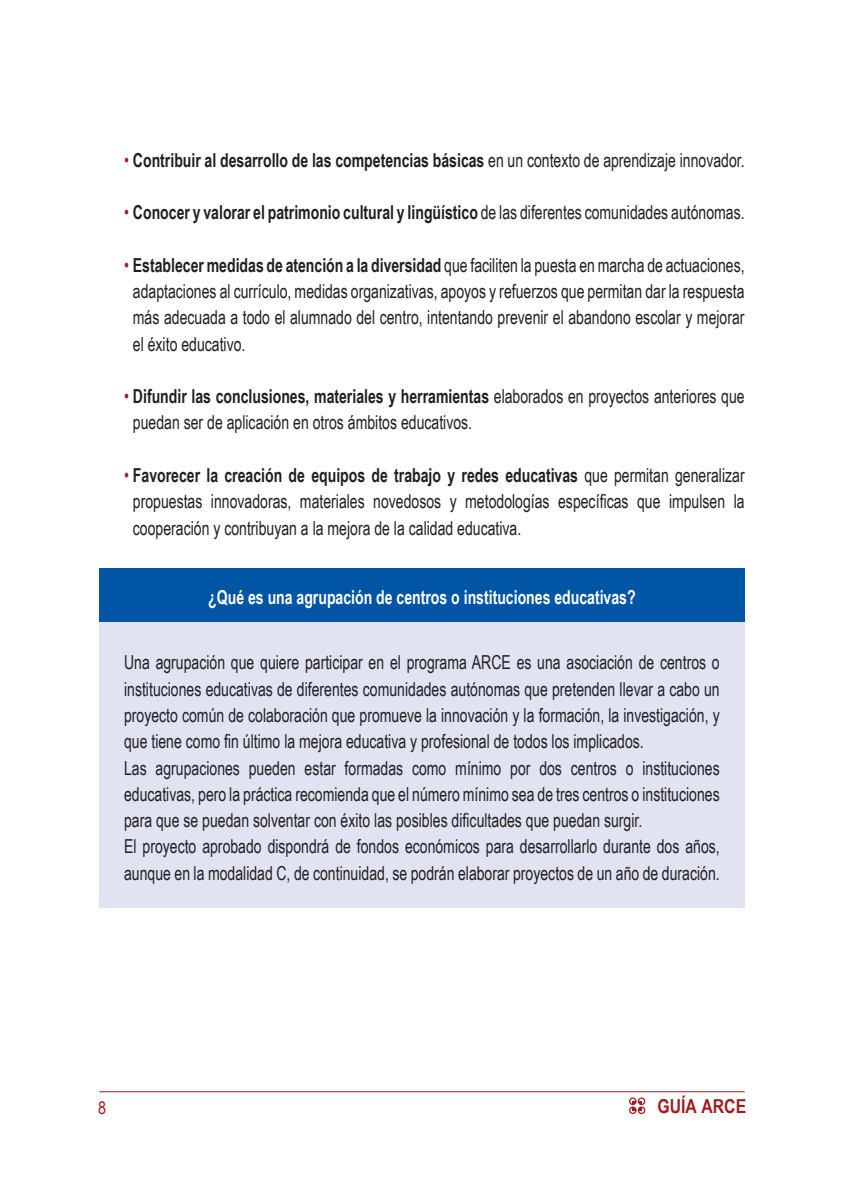
<style>
.page{position:relative;width:844px;height:1191px;background:#fff}
.page>*{position:absolute;margin:0;border:0;box-sizing:border-box;transform-origin:0 0}
.t1{font:19.25px/26.2px "Arial Narrow";color:#231f20;text-align:justify;scale:.89 1}
.t2{font:700 19.25px "Arial Narrow";color:#231f20;scale:.89 1}
.t3{font:700 19.25px "Arial Narrow";color:#fff;scale:.89 1}
.t4{font:700 19.25px "Arial Narrow";color:#9f1d20}
.t5{font:17.5px "Arial Narrow";color:#9f1d20}
.s1{font-weight:400;color:#9f1d20}
.s2{font-weight:400}
.s3{color:#9f1d20}
.s4{font-weight:700}
</style>
<div class="page">
<div style="left:99px;top:568px;width:645px;height:54px;background:#0155a5"></div>
<div style="left:99px;top:622px;width:645px;height:285px;background:#e0e4f2"></div>
<hr style="left:99px;top:1091px;width:645px;height:1px;background:#9f1d20">
<div style="left:629px;top:1097px;width:7px;height:8px;border:1px solid #9f1d20;border-radius:50%"></div>
<div style="left:637px;top:1097px;width:8px;height:8px;border:1px solid #9f1d20;border-radius:50%"></div>
<div style="left:629px;top:1106px;width:7px;height:8px;border:1px solid #9f1d20;border-radius:50%"></div>
<svg style="left:632px;top:1101px;width:9px;height:9px"></svg>
<div style="left:637px;top:1106px;width:8px;height:8px;border:1px solid #9f1d20;border-radius:50%"></div>
<p class="t2" style="left:124px;top:149px;width:698px"><span class="s1">•</span> Contribuir al desarrollo de las competencias básicas <span class="s2">en un contexto de aprendizaje innovador.</span></p>
<p class="t2" style="left:124px;top:201px;width:698px"><span class="s1">•</span> Conocer y valorar el patrimonio cultural y lingüístico <span class="s2">de las diferentes comunidades autónomas.</span></p>
<p class="t1" style="left:133px;top:252px;width:688px;text-indent:-9px"><span class="s3">•</span> <span class="s4">Establecer medidas de atención a la diversidad</span> que faciliten la puesta en marcha de actuaciones, adaptaciones al currículo, medidas organizativas, apoyos y refuerzos que permitan dar la respuesta más adecuada a todo el alumnado del centro, intentando prevenir el abandono escolar y mejorar el éxito educativo.</p>
<p class="t1" style="left:133px;top:383px;width:688px;text-indent:-9px"><span class="s3">•</span> <span class="s4">Difundir las conclusiones, materiales y herramientas</span> elaborados en proyectos anteriores que puedan ser de aplicación en otros ámbitos educativos.</p>
<p class="t1" style="left:133px;top:462px;width:688px;text-indent:-9px"><span class="s3">•</span> <span class="s4">Favorecer la creación de equipos de trabajo y redes educativas</span> que permitan generalizar propuestas innovadoras, materiales novedosos y metodologías específicas que impulsen la cooperación y contribuyan a la mejora de la calidad educativa.</p>
<p class="t3" style="left:208px;top:586px;width:481px">¿Qué es una agrupación de centros o instituciones educativas?</p>
<p class="t1" style="left:124px;top:649px;width:670px;text-align:left">Una agrupación que quiere participar en el programa ARCE es una asociación de centros o instituciones educativas de diferentes comunidades autónomas que pretenden llevar a cabo un proyecto común de colaboración que promueve la innovación y la formación, la investigación, y que tiene como fin último la mejora educativa y profesional de todos los implicados.<br>Las agrupaciones pueden estar formadas como mínimo por dos centros o instituciones educativas, pero la práctica recomienda que el número mínimo sea de tres centros o instituciones para que se puedan solventar con éxito las posibles dificultades que puedan surgir.<br>El proyecto aprobado dispondrá de fondos económicos para desarrollarlo durante dos años, aunque en la modalidad C, de continuidad, se podrán elaborar proyectos de un año de duración.</p>
<p class="t5" style="left:98px;top:1097px;width:9px">8</p>
<p class="t4" style="left:657px;top:1095px;width:90px">GUÍA ARCE</p>
</div>
